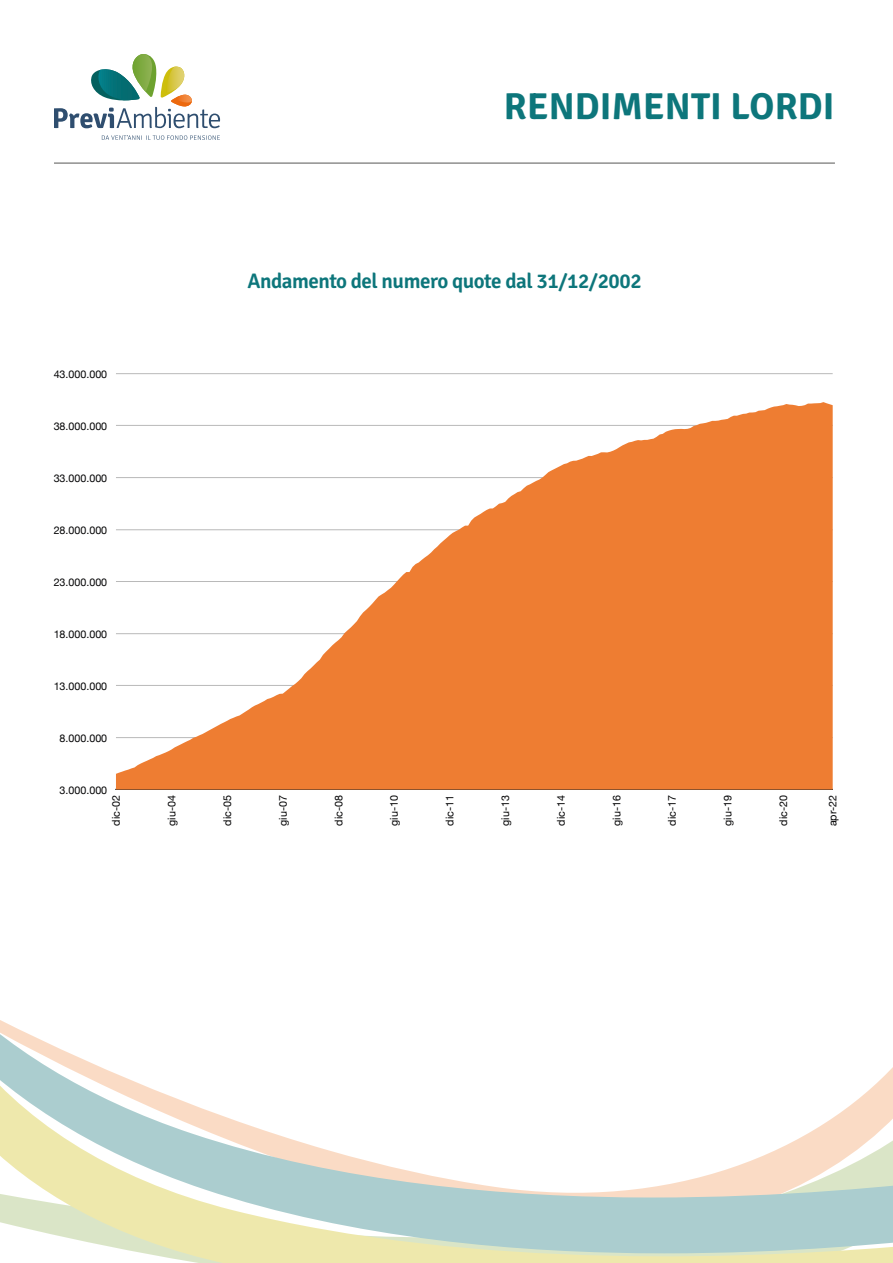
<style>
.page{position:relative;width:893px;height:1263px;background:#fff}
.page>*{position:absolute;margin:0;border:0;box-sizing:border-box;transform-origin:0 0}
.t1{font:300 40.05px "Signika";color:#1c7176}
.t2{font:300 37.5px "Signika";letter-spacing:.005em;color:#0d767b}
.t3{font:300 21px "Signika";letter-spacing:-.02em;color:#0d767b}
.t4{font:10.65px "Helvetica Neue";color:#020203}
</style>
<div class="page">
<svg style="left:102px;top:135px;width:118px;height:5px"></svg>
<svg style="left:54px;top:54px;width:166px;height:74px"></svg>
<hr style="left:54px;top:162px;width:781px;height:2px;background:#1d1d1b">
<svg style="left:143px;top:1253px;width:750px;height:10px;background:#ece8b2"></svg>
<svg style="left:0;top:1020px;width:893px;height:233px"></svg>
<hr style="left:116px;top:373px;width:717px;height:1px;background:#b9b9b9">
<hr style="left:116px;top:789px;width:716px;height:1px;background:#020203">
<svg style="left:116px;top:402px;width:717px;height:387px;fill:#ee7d32"></svg>
<h2 class="t2" style="left:504px;top:79px;width:332px">RENDIMENTI LORDI</h2>
<h1 class="t1" style="left:542px;top:80px;width:295px">Rendimenti lordi</h1>
<p class="t4" style="left:54px;top:366px;width:55px">43.000.000</p>
<p class="t4" style="left:54px;top:418px;width:55px">38.000.000</p>
<p class="t4" style="left:54px;top:470px;width:55px">33.000.000</p>
<p class="t4" style="left:54px;top:522px;width:55px">28.000.000</p>
<p class="t4" style="left:54px;top:574px;width:55px">23.000.000</p>
<p class="t4" style="left:54px;top:626px;width:55px">18.000.000</p>
<p class="t4" style="left:54px;top:678px;width:55px">13.000.000</p>
<p class="t4" style="left:60px;top:730px;width:49px">8.000.000</p>
<p class="t4" style="left:60px;top:782px;width:49px">3.000.000</p>
<h3 class="t3" style="left:247px;top:266px;width:396px">Andamento del numero quote dal 31/12/2002</h3>
<p class="t4" style="left:109px;top:826px;width:32px;rotate:-90deg">dic-02</p>
<p class="t4" style="left:164px;top:826px;width:32px;rotate:-90deg">giu-04</p>
<p class="t4" style="left:220px;top:826px;width:32px;rotate:-90deg">dic-05</p>
<p class="t4" style="left:275px;top:826px;width:32px;rotate:-90deg">giu-07</p>
<p class="t4" style="left:331px;top:826px;width:32px;rotate:-90deg">dic-08</p>
<p class="t4" style="left:386px;top:826px;width:32px;rotate:-90deg">giu-10</p>
<p class="t4" style="left:442px;top:826px;width:32px;rotate:-90deg">dic-11</p>
<p class="t4" style="left:498px;top:826px;width:32px;rotate:-90deg">giu-13</p>
<p class="t4" style="left:553px;top:826px;width:32px;rotate:-90deg">dic-14</p>
<p class="t4" style="left:609px;top:826px;width:32px;rotate:-90deg">giu-16</p>
<p class="t4" style="left:664px;top:826px;width:32px;rotate:-90deg">dic-17</p>
<p class="t4" style="left:720px;top:826px;width:32px;rotate:-90deg">giu-19</p>
<p class="t4" style="left:776px;top:826px;width:32px;rotate:-90deg">dic-20</p>
<p class="t4" style="left:825px;top:826px;width:33px;rotate:-90deg">apr-22</p>
</div>
